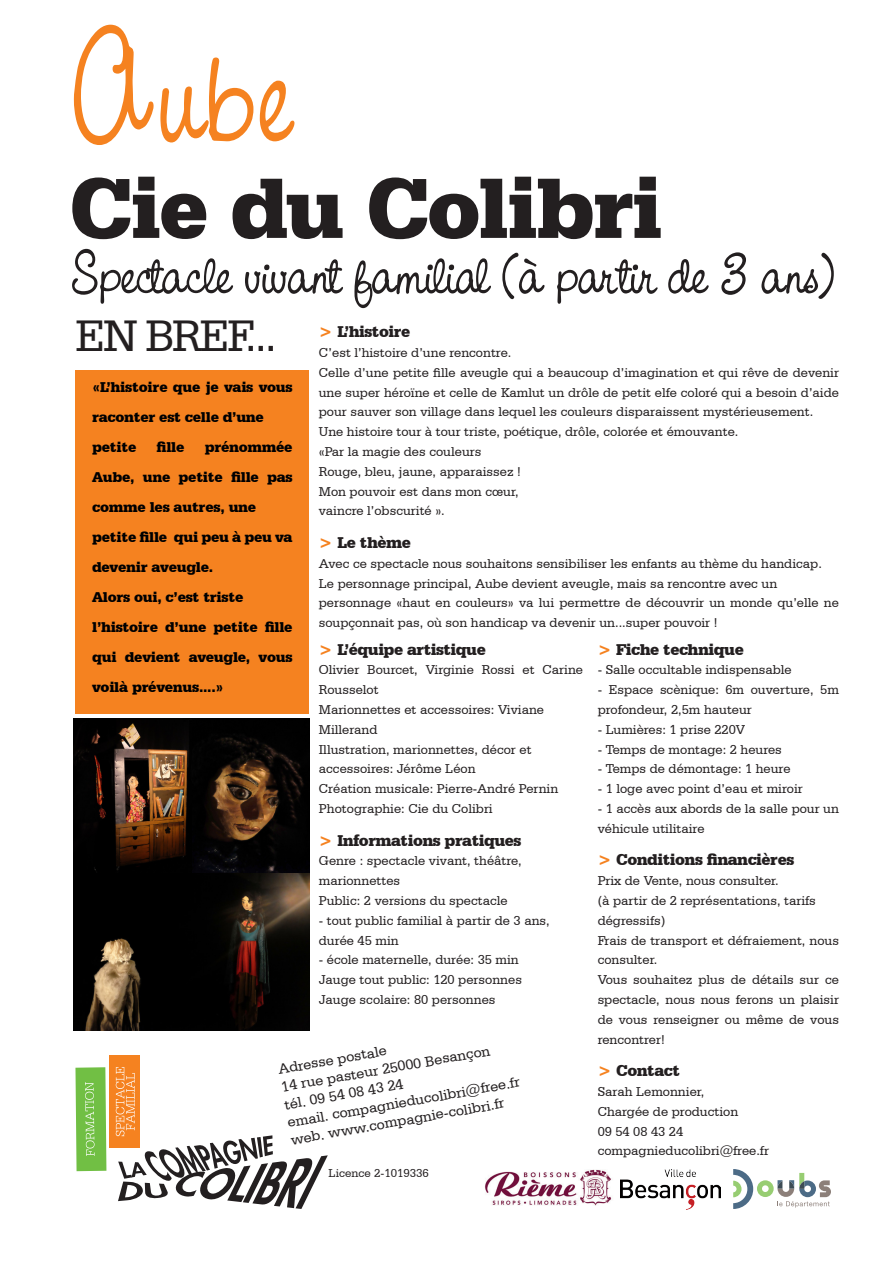
<style>
.page{position:relative;width:893px;height:1263px;background:#fff}
.page>*{position:absolute;margin:0;border:0;box-sizing:border-box;transform-origin:0 0}
.t1{font:163.2px "CAC Pinafore";color:#f58220;scale:.82 1}
.t2{font:900 90px "Serifa BT";letter-spacing:-.03em;color:#231f20}
.t3{font:63px "CAC Pinafore";letter-spacing:-.03em;color:#231f20}
.t4{font:46.5px "Serifa BT";letter-spacing:-.05em;color:#231f20}
.t5{font:900 16.5px "Serifa BT";letter-spacing:-.03em;color:#231f20}
.t6{font:900 15px/30px "Serifa BT";letter-spacing:-.02em;color:#000001}
.t7{font:15px "Serifa BT";color:#231f20}
.t8{font:13.5px/19.8px "Serifa BT";color:#231f20}
.t9{font:12px "Serifa BT";color:#231f20}
.s1{color:#f58220}
</style>
<div class="page">
<div style="left:75px;top:370px;width:234px;height:343px;background:#f58220"></div>
<div style="left:110px;top:1055px;width:30px;height:92px;background:#f58220"></div>
<svg style="left:75px;top:1067px;width:31px;height:104px;background:#7ec455"></svg>
<svg style="left:116px;top:1067px;width:212px;height:142px"></svg>
<img style="left:620px;top:1169px;width:101px;height:40px">
<svg style="left:733px;top:1169px;width:98px;height:40px"></svg>
<img style="left:485px;top:1169px;width:127px;height:36px">
<img style="left:73px;top:719px;width:236px;height:312px">
<p class="t1" style="left:69px;top:-7px;width:274px">Aube</p>
<p class="t2" style="left:69px;top:152px;width:595px">Cie du Colibri</p>
<p class="t3" style="left:70px;top:236px;width:767px">Spectacle vivant familial (à partir de 3 ans)</p>
<p class="t4" style="left:75px;top:308px;width:203px">EN BREF...</p>
<p class="t5" style="left:319px;top:321px;width:93px"><span class="s1">&gt;</span> L’histoire</p>
<p class="t8" style="left:319px;top:342px;width:194px">C’est l’histoire d’une rencontre.</p>
<p class="t8" style="left:319px;top:362px;width:522px;text-align:justify">Celle d’une petite fille aveugle qui a beaucoup d’imagination et qui rêve de devenir une super héroïne et celle de Kamlut un drôle de petit elfe coloré qui a besoin d’aide pour sauver son village dans lequel les couleurs disparaissent mystérieusement.</p>
<p class="t8" style="left:319px;top:422px;width:421px">Une histoire tour à tour triste, poétique, drôle, colorée et émouvante.</p>
<p class="t8" style="left:319px;top:441px;width:164px">«Par la magie des couleurs</p>
<p class="t8" style="left:319px;top:461px;width:204px">Rouge, bleu, jaune, apparaissez !</p>
<p class="t8" style="left:319px;top:481px;width:201px">Mon pouvoir est dans mon cœur,</p>
<p class="t8" style="left:319px;top:501px;width:128px">vaincre l’obscurité ».</p>
<p class="t5" style="left:319px;top:532px;width:94px"><span class="s1">&gt;</span> Le thème</p>
<p class="t8" style="left:319px;top:553px;width:505px">Avec ce spectacle nous souhaitons sensibiliser les enfants au thème du handicap.</p>
<p class="t8" style="left:319px;top:573px;width:460px">Le personnage principal, Aube devient aveugle, mais sa rencontre avec un</p>
<p class="t8" style="left:319px;top:593px;width:522px">personnage «haut en couleurs» va lui permettre de découvrir un monde qu’elle ne soupçonnait pas, où son handicap va devenir un...super pouvoir !</p>
<p class="t6" style="left:92px;top:372px;width:202px">«L’histoire que je vais vous raconter est celle d’une</p>
<p class="t6" style="left:92px;top:432px;width:46px">petite</p>
<p class="t6" style="left:157px;top:432px;width:29px">fille</p>
<p class="t6" style="left:92px;top:432px;width:202px;text-align:justify;text-indent:113px">prénommée Aube, une petite fille pas comme les autres, une</p>
<p class="t6" style="left:92px;top:522px;width:202px">petite fille qui peu à peu va devenir aveugle.</p>
<p class="t6" style="left:92px;top:582px;width:153px">Alors oui, c’est triste</p>
<p class="t6" style="left:92px;top:612px;width:202px;text-align:justify">l’histoire d’une petite fille qui devient aveugle, vous voilà prévenus....»</p>
<p class="t5" style="left:319px;top:639px;width:169px"><span class="s1">&gt;</span> L’équipe artistique</p>
<p class="t8" style="left:319px;top:660px;width:266px">Olivier Bourcet, Virginie Rossi et Carine<br>Rousselot</p>
<p class="t8" style="left:319px;top:699px;width:227px">Marionnettes et accessoires: Viviane</p>
<p class="t8" style="left:319px;top:719px;width:60px">Millerand</p>
<p class="t8" style="left:319px;top:739px;width:214px">Illustration, marionnettes, décor et</p>
<p class="t8" style="left:319px;top:759px;width:158px">accessoires: Jérôme Léon</p>
<p class="t8" style="left:319px;top:779px;width:241px">Création musicale: Pierre-André Pernin</p>
<p class="t8" style="left:319px;top:798px;width:175px">Photographie: Cie du Colibri</p>
<p class="t5" style="left:319px;top:830px;width:204px"><span class="s1">&gt;</span> Informations pratiques</p>
<p class="t8" style="left:319px;top:851px;width:205px">Genre : spectacle vivant, théâtre, marionnettes</p>
<p class="t8" style="left:319px;top:890px;width:190px">Public: 2 versions du spectacle</p>
<p class="t8" style="left:319px;top:910px;width:232px">- tout public familial à partir de 3 ans, durée 45 min</p>
<p class="t8" style="left:319px;top:950px;width:201px">- école maternelle, durée: 35 min</p>
<p class="t8" style="left:319px;top:970px;width:205px">Jauge tout public: 120 personnes</p>
<p class="t8" style="left:319px;top:989px;width:178px">Jauge scolaire: 80 personnes</p>
<p class="t5" style="left:598px;top:639px;width:148px"><span class="s1">&gt;</span> Fiche technique</p>
<p class="t8" style="left:598px;top:660px;width:196px">- Salle occultable indispensable</p>
<p class="t8" style="left:598px;top:680px;width:243px">- Espace scènique: 6m ouverture, 5m profondeur, 2,5m hauteur</p>
<p class="t8" style="left:598px;top:719px;width:149px">- Lumières: 1 prise 220V</p>
<p class="t8" style="left:598px;top:739px;width:186px">- Temps de montage: 2 heures</p>
<p class="t8" style="left:598px;top:759px;width:194px">- Temps de démontage: 1 heure</p>
<p class="t8" style="left:598px;top:779px;width:207px">- 1 loge avec point d’eau et miroir</p>
<p class="t8" style="left:598px;top:798px;width:243px">- 1 accès aux abords de la salle pour un véhicule utilitaire</p>
<p class="t5" style="left:598px;top:850px;width:198px"><span class="s1">&gt;</span> Conditions financières</p>
<p class="t8" style="left:598px;top:871px;width:183px">Prix de Vente, nous consulter.</p>
<p class="t8" style="left:598px;top:890px;width:220px">(à partir de 2 représentations, tarifs</p>
<p class="t8" style="left:598px;top:910px;width:69px">dégressifs)</p>
<p class="t8" style="left:598px;top:930px;width:243px">Frais de transport et défraiement, nous consulter.</p>
<p class="t8" style="left:598px;top:970px;width:243px;text-align:justify">Vous souhaitez plus de détails sur ce spectacle, nous nous ferons un plaisir de vous renseigner ou même de vous rencontrer!</p>
<p class="t5" style="left:598px;top:1060px;width:84px"><span class="s1">&gt;</span> Contact</p>
<p class="t8" style="left:598px;top:1081px;width:108px">Sarah Lemonnier,</p>
<p class="t8" style="left:598px;top:1101px;width:142px">Chargée de production</p>
<p class="t8" style="left:598px;top:1121px;width:87px">09 54 08 43 24</p>
<p class="t8" style="left:598px;top:1141px;width:173px">compagnieducolibri@free.fr</p>
<p class="t7" style="left:277px;top:1060px;width:111px;rotate:-10deg">Adresse postale</p>
<p class="t7" style="left:280px;top:1078px;width:213px;rotate:-10deg">14 rue pasteur 25000 Besançon</p>
<p class="t7" style="left:286px;top:1113px;width:237px;rotate:-10deg">email. compagnieducolibri@free.fr</p>
<p class="t7" style="left:283px;top:1096px;width:122px;rotate:-10deg">tél. 09 54 08 43 24</p>
<p class="t7" style="left:289px;top:1131px;width:218px;rotate:-10deg">web. www.compagnie-colibri.fr</p>
<p class="t9" style="left:328px;top:1166px;width:102px">Licence 2-1019336</p>
</div>
